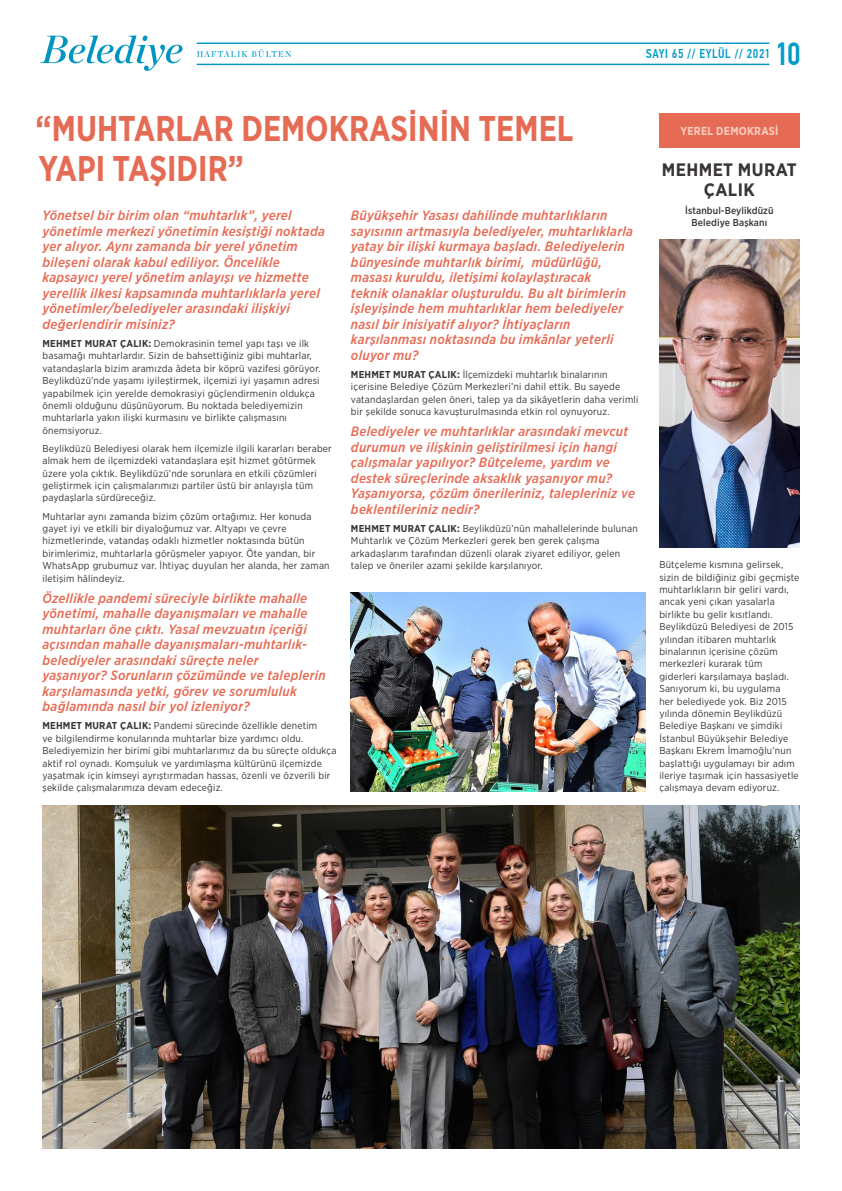
<style>
.page{position:relative;width:842px;height:1191px;background:#fff}
.page>*{position:absolute;margin:0;border:0;box-sizing:border-box;transform-origin:0 0}
.t1{font:700 35.7px/40px "Gotham Narrow";letter-spacing:.005em;color:#e66b54;scale:.9 1}
.t2{font:500 32.1px "PF Din Text Cond Pro";color:#009ec7;scale:.93 1}
.t3{font:700 18px/20px "Gotham Narrow";letter-spacing:.02em;color:#393535;text-align:center}
.t4{font:italic 500 13.5px/15.5px "Gotham Narrow";letter-spacing:.02em;color:#e66b54}
.t5{font:500 12.8px "PF Din Text Cond Pro";letter-spacing:.05em;color:#009ec7;scale:.93 1}
.t6{font:700 11.6px "Gotham Narrow";letter-spacing:.02em;color:#faccbd;scale:.95 1}
.t7{font:10px/12.4px "Gotham Narrow";letter-spacing:.02em;color:#393535}
.t8{font:500 10px/12px "Gotham Narrow";letter-spacing:.01em;color:#393535;text-align:center}
.t9{font:8.6px "Chronicle Display Semi";letter-spacing:.15em;color:#009ec7;scale:.93 1}
.s1{font-weight:700}
</style>
<div class="page">
<hr style="left:197px;top:64px;width:572px;height:1px;background:#0095c1">
<hr style="left:197px;top:43px;width:572px;height:1px;background:#0095c1">
<svg style="left:40px;top:35px;width:143px;height:36px"></svg>
<div style="left:659px;top:114px;width:140px;height:34px;background:#e66b54"></div>
<img style="left:43px;top:805px;width:756px;height:343px">
<img style="left:351px;top:592px;width:294px;height:199px">
<img style="left:659px;top:240px;width:140px;height:307px">
<p class="t9" style="left:197px;top:47px;width:103px">HAFTALIK BÜLTEN</p>
<p class="t5" style="left:646px;top:46px;width:135px">SAYI 65 // EYLÜL // 2021</p>
<h2 class="t2" style="left:775px;top:35px;width:30px">10</h2>
<h1 class="t1" style="left:36px;top:108px;width:599px">“MUHTARLAR DEMOKRASİNİN TEMEL<br>YAPI TAŞIDIR”</h1>
<p class="t4" style="left:43px;top:208px;width:284px">Yönetsel bir birim olan “muhtarlık”, yerel yönetimle merkezi yönetimin kesiştiği noktada yer alıyor. Aynı zamanda bir yerel yönetim bileşeni olarak kabul ediliyor. Öncelikle kapsayıcı yerel yönetim anlayışı ve hizmette yerellik ilkesi kapsamında muhtarlıklarla yerel yönetimler/belediyeler arasındaki ilişkiyi değerlendirir misiniz?</p>
<p class="t7" style="left:43px;top:337px;width:280px"><span class="s1">MEHMET MURAT ÇALIK:</span> Demokrasinin temel yapı taşı ve ilk basamağı muhtarlardır. Sizin de bahsettiğiniz gibi muhtarlar, vatandaşlarla bizim aramızda âdeta bir köprü vazifesi görüyor.<br>Beylikdüzü’nde yaşamı iyileştirmek, ilçemizi iyi yaşamın adresi yapabilmek için yerelde demokrasiyi güçlendirmenin oldukça önemli olduğunu düşünüyorum. Bu noktada belediyemizin muhtarlarla yakın ilişki kurmasını ve birlikte çalışmasını önemsiyoruz.</p>
<p class="t7" style="left:43px;top:442px;width:291px">Beylikdüzü Belediyesi olarak hem ilçemizle ilgili kararları beraber almak hem de ilçemizdeki vatandaşlara eşit hizmet götürmek üzere yola çıktık. Beylikdüzü’nde sorunlara en etkili çözümleri geliştirmek için çalışmalarımızı partiler üstü bir anlayışla tüm paydaşlarla sürdüreceğiz.</p>
<p class="t7" style="left:43px;top:509px;width:289px">Muhtarlar aynı zamanda bizim çözüm ortağımız. Her konuda gayet iyi ve etkili bir diyaloğumuz var. Altyapı ve çevre hizmetlerinde, vatandaş odaklı hizmetler noktasında bütün birimlerimiz, muhtarlarla görüşmeler yapıyor. Öte yandan, bir WhatsApp grubumuz var. İhtiyaç duyulan her alanda, her zaman iletişim hâlindeyiz.</p>
<p class="t4" style="left:43px;top:590px;width:285px">Özellikle pandemi süreciyle birlikte mahalle yönetimi, mahalle dayanışmaları ve mahalle muhtarları öne çıktı. Yasal mevzuatın içeriği açısından mahalle dayanışmaları-muhtarlık&shy;belediyeler arasındaki süreçte neler yaşanıyor? Sorunların çözümünde ve taleplerin karşılamasında yetki, görev ve sorumluluk bağlamında nasıl bir yol izleniyor?</p>
<p class="t7" style="left:43px;top:719px;width:295px"><span class="s1">MEHMET MURAT ÇALIK:</span> Pandemi sürecinde özellikle denetim<br>ve bilgilendirme konularında muhtarlar bize yardımcı oldu.<br>Belediyemizin her birimi gibi muhtarlarımız da bu süreçte oldukça aktif rol oynadı. Komşuluk ve yardımlaşma kültürünü ilçemizde yaşatmak için kimseyi ayrıştırmadan hassas, özenli ve özverili bir şekilde çalışmalarımıza devam edeceğiz.</p>
<p class="t4" style="left:351px;top:208px;width:284px">Büyükşehir Yasası dahilinde muhtarlıkların sayısının artmasıyla belediyeler, muhtarlıklarla yatay bir ilişki kurmaya başladı. Belediyelerin bünyesinde muhtarlık birimi, müdürlüğü, masası kuruldu, iletişimi kolaylaştıracak<br>teknik olanaklar oluşturuldu. Bu alt birimlerin işleyişinde hem muhtarlıklar hem belediyeler nasıl bir inisiyatif alıyor? İhtiyaçların karşılanması noktasında bu imkânlar yeterli oluyor mu?</p>
<p class="t7" style="left:351px;top:368px;width:289px"><span class="s1">MEHMET MURAT ÇALIK:</span> İlçemizdeki muhtarlık binalarının içerisine Belediye Çözüm Merkezleri’ni dahil ettik. Bu sayede vatandaşlardan gelen öneri, talep ya da şikâyetlerin daha verimli bir şekilde sonuca kavuşturulmasında etkin rol oynuyoruz.</p>
<p class="t4" style="left:351px;top:424px;width:286px">Belediyeler ve muhtarlıklar arasındaki mevcut durumun ve ilişkinin geliştirilmesi için hangi çalışmalar yapılıyor? Bütçeleme, yardım ve destek süreçlerinde aksaklık yaşanıyor mu?<br>Yaşanıyorsa, çözüm önerileriniz, talepleriniz ve beklentileriniz nedir?</p>
<p class="t7" style="left:351px;top:522px;width:288px"><span class="s1">MEHMET MURAT ÇALIK:</span> Beylikdüzü’nün mahallelerinde bulunan Muhtarlık ve Çözüm Merkezleri gerek ben gerek çalışma arkadaşlarım tarafından düzenli olarak ziyaret ediliyor, gelen talep ve öneriler azami şekilde karşılanıyor.</p>
<p class="t6" style="left:680px;top:123px;width:105px">YEREL DEMOKRASİ</p>
<h3 class="t3" style="left:662px;top:159px;width:136px">MEHMET MURAT<br>ÇALIK</h3>
<p class="t8" style="left:685px;top:204px;width:90px">İstanbul-Beylikdüzü<br>Belediye Başkanı</p>
<p class="t7" style="left:659px;top:558px;width:142px">Bütçeleme kısmına gelirsek, sizin de bildiğiniz gibi geçmişte muhtarlıkların bir geliri vardı, ancak yeni çıkan yasalarla birlikte bu gelir kısıtlandı.<br>Beylikdüzü Belediyesi de 2015 yılından itibaren muhtarlık binalarının içerisine çözüm merkezleri kurarak tüm giderleri karşılamaya başladı.<br>Sanıyorum ki, bu uygulama<br>her belediyede yok. Biz 2015 yılında dönemin Beylikdüzü<br>Belediye Başkanı ve şimdiki<br>İstanbul Büyükşehir Belediye<br>Başkanı Ekrem İmamoğlu’nun başlattığı uygulamayı bir adım ileriye taşımak için hassasiyetle çalışmaya devam ediyoruz.</p>
</div>
